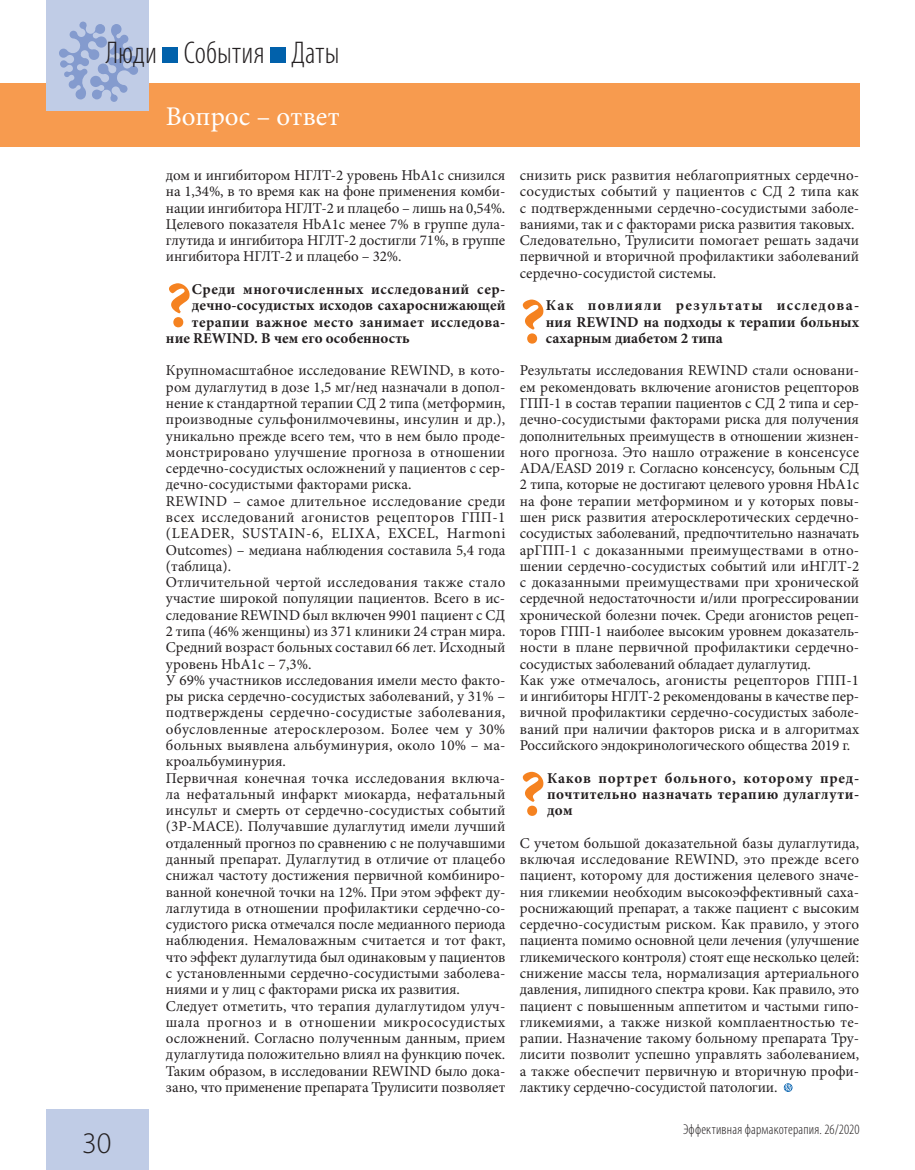
<style>
.page{position:relative;width:915px;height:1170px;background:#fff}
.page>*{position:absolute;margin:0;border:0;box-sizing:border-box;transform-origin:0 0}
.t1{font:700 65.1px "Minion Pro";color:#f58220}
.t2{font:300 condensed 31.5px "Myriad Pro";letter-spacing:.005em;color:#231f20}
.t3{font:300 30px "Myriad Pro";color:#231f20}
.t4{font:27px "Minion Pro";letter-spacing:.005em;color:#fff}
.t5{font:15px/16.2px "Minion Pro";color:#231f20}
.t6{font:700 15px/16.4px "Minion Pro";letter-spacing:.025em;color:#231f20;text-align:justify}
.t7{font:700 15px "Minion Pro";color:#231f20}
.t8{font:300 condensed 14.25px "Myriad Pro";letter-spacing:.015em;color:#231f20}
</style>
<div class="page">
<div style="left:0;top:83px;width:859px;height:64px;background:#f79b4f"></div>
<div style="left:47px;top:0;width:102px;height:111px;background:#c0cce6"></div>
<div style="left:47px;top:1108px;width:102px;height:61px;background:#c0cce6"></div>
<svg style="left:59px;top:22px;width:79px;height:80px"></svg>
<div style="left:162px;top:47px;width:16px;height:16px;background:#0161ab"></div>
<div style="left:270px;top:47px;width:16px;height:16px;background:#0161ab"></div>
<svg style="left:784px;top:1083px;width:7px;height:8px"></svg>
<h2 class="t2" style="left:106px;top:34px;width:235px">Люди События Даты</h2>
<h3 class="t3" style="left:82px;top:1125px;width:31px">30</h3>
<h3 class="t4" style="left:166px;top:98px;width:175px">Вопрос – ответ</h3>
<p class="t5" style="left:166px;top:167px;width:341px;text-align:justify">дом и ингибитором НГЛТ-2 уровень HbA1c снизился на 1,34%, в то время как на фоне применения комби&shy;нации ингибитора НГЛТ-2 и плацебо – лишь на 0,54%.<br>Целевого показателя HbA1c менее 7% в группе дула&shy;глутида и ингибитора НГЛТ-2 достигли 71%, в группе ингибитора НГЛТ-2 и плацебо – 32%.</p>
<h1 class="t1" style="left:166px;top:260px;width:27px">?</h1>
<p class="t6" style="left:192px;top:281px;width:315px">Среди многочисленных исследований сер-</p>
<p class="t6" style="left:192px;top:297px;width:315px">дечно-сосудистых исходов сахароснижающей</p>
<p class="t6" style="left:192px;top:313px;width:315px">терапии важное место занимает исследова-</p>
<p class="t7" style="left:166px;top:327px;width:245px">ние REWIND. В чем его особенность</p>
<p class="t5" style="left:166px;top:362px;width:341px">Крупномасштабное исследование REWIND, в кото&shy;ром дулаглутид в дозе 1,5 мг/нед назначали в допол&shy;нение к стандартной терапии СД 2 типа (метформин, производные сульфонилмочевины, инсулин и др.), уникально прежде всего тем, что в нем было проде&shy;монстрировано улучшение прогноза в отношении сердечно-сосудистых осложнений у пациентов с сер&shy;дечно-сосудистыми факторами риска.<br>REWIND – самое длительное исследование среди всех исследований агонистов рецепторов ГПП-1 (LEADER, SUSTAIN-6, ELIXA, EXCEL, Harmoni Outcomes) – медиана наблюдения составила 5,4 года (таблица).<br>Отличительной чертой исследования также стало участие широкой популяции пациентов. Всего в ис&shy;следование REWIND был включен 9901 пациент с СД 2 типа (46% женщины) из 371 клиники 24 стран мира.<br>Средний возраст больных составил 66 лет. Исходный уровень HbA1c – 7,3%.<br>У 69% участников исследования имели место факто&shy;ры риска сердечно-сосудистых заболеваний, у 31% – подтверждены сердечно-сосудистые заболевания, обусловленные атеросклерозом. Более чем у 30% больных выявлена альбуминурия, около 10% – ма&shy;кроальбуминурия.<br>Первичная конечная точка исследования включа&shy;ла нефатальный инфаркт миокарда, нефатальный инсульт и смерть от сердечно-сосудистых событий (3Р-МАСЕ). Получавшие дулаглутид имели лучший отдаленный прогноз по сравнению с не получавшими данный препарат. Дулаглутид в отличие от плацебо снижал частоту достижения первичной комбиниро&shy;ванной конечной точки на 12%. При этом эффект ду&shy;лаглутида в отношении профилактики сердечно-со&shy;судистого риска отмечался после медианного периода наблюдения. Немаловажным считается и тот факт, что эффект дулаглутида был одинаковым у пациентов с установленными сердечно-сосудистыми заболева&shy;ниями и у лиц с факторами риска их развития.<br>Следует отметить, что терапия дулаглутидом улуч&shy;шала прогноз и в отношении микрососудистых осложнений. Согласно полученным данным, прием дулаглутида положительно влиял на функцию почек.<br>Таким образом, в исследовании REWIND было дока&shy;зано, что применение препарата Трулисити позволяет</p>
<p class="t5" style="left:519px;top:167px;width:341px">снизить риск развития неблагоприятных сердечно&shy;сосудистых событий у пациентов с СД 2 типа как с подтвержденными сердечно-сосудистыми заболе&shy;ваниями, так и с факторами риска развития таковых.<br>Следовательно, Трулисити помогает решать задачи первичной и вторичной профилактики заболеваний сердечно-сосудистой системы.</p>
<h1 class="t1" style="left:519px;top:276px;width:27px">?</h1>
<p class="t6" style="left:545px;top:297px;width:315px">Как повлияли результаты исследова&shy;ния REWIND на подходы к терапии больных сахарным диабетом 2 типа</p>
<p class="t5" style="left:519px;top:362px;width:341px">Результаты исследования REWIND стали основани&shy;ем рекомендовать включение агонистов рецепторов ГПП-1 в состав терапии пациентов с СД 2 типа и сер&shy;дечно-сосудистыми факторами риска для получения дополнительных преимуществ в отношении жизнен&shy;ного прогноза. Это нашло отражение в консенсусе ADA/EASD 2019 г. Согласно консенсусу, больным СД 2 типа, которые не достигают целевого уровня HbA1c на фоне терапии метформином и у которых повы&shy;шен риск развития атеросклеротических сердечно&shy;сосудистых заболеваний, предпочтительно назначать арГПП-1 с доказанными преимуществами в отно&shy;шении сердечно-сосудистых событий или иНГЛТ-2 с доказанными преимуществами при хронической сердечной недостаточности и/или прогрессировании хронической болезни почек. Среди агонистов рецеп&shy;торов ГПП-1 наиболее высоким уровнем доказатель&shy;ности в плане первичной профилактики сердечно&shy;сосудистых заболеваний обладает дулаглутид.<br>Как уже отмечалось, агонисты рецепторов ГПП-1 и ингибиторы НГЛТ-2 рекомендованы в качестве пер&shy;вичной профилактики сердечно-сосудистых заболе&shy;ваний при наличии факторов риска и в алгоритмах Российского эндокринологического общества 2019 г.</p>
<h1 class="t1" style="left:519px;top:748px;width:27px">?</h1>
<p class="t6" style="left:547px;top:769px;width:313px">Каков портрет больного, которому пред&shy;почтительно назначать терапию дулаглути&shy;дом</p>
<p class="t5" style="left:519px;top:834px;width:341px;text-align:justify">С учетом большой доказательной базы дулаглутида, включая исследование REWIND, это прежде всего пациент, которому для достижения целевого значе&shy;ния гликемии необходим высокоэффективный саха&shy;роснижающий препарат, а также пациент с высоким сердечно-сосудистым риском. Как правило, у этого пациента помимо основной цели лечения (улучшение гликемического контроля) стоят еще несколько целей: снижение массы тела, нормализация артериального давления, липидного спектра крови. Как правило, это пациент с повышенным аппетитом и частыми гипо&shy;гликемиями, а также низкой комплаентностью те&shy;рапии. Назначение такому больному препарата Тру&shy;лисити позволит успешно управлять заболеванием, а также обеспечит первичную и вторичную профи&shy;лактику сердечно-сосудистой патологии.</p>
<p class="t8" style="left:682px;top:1120px;width:178px">Эффективная фармакотерапия. 26/2020</p>
</div>
